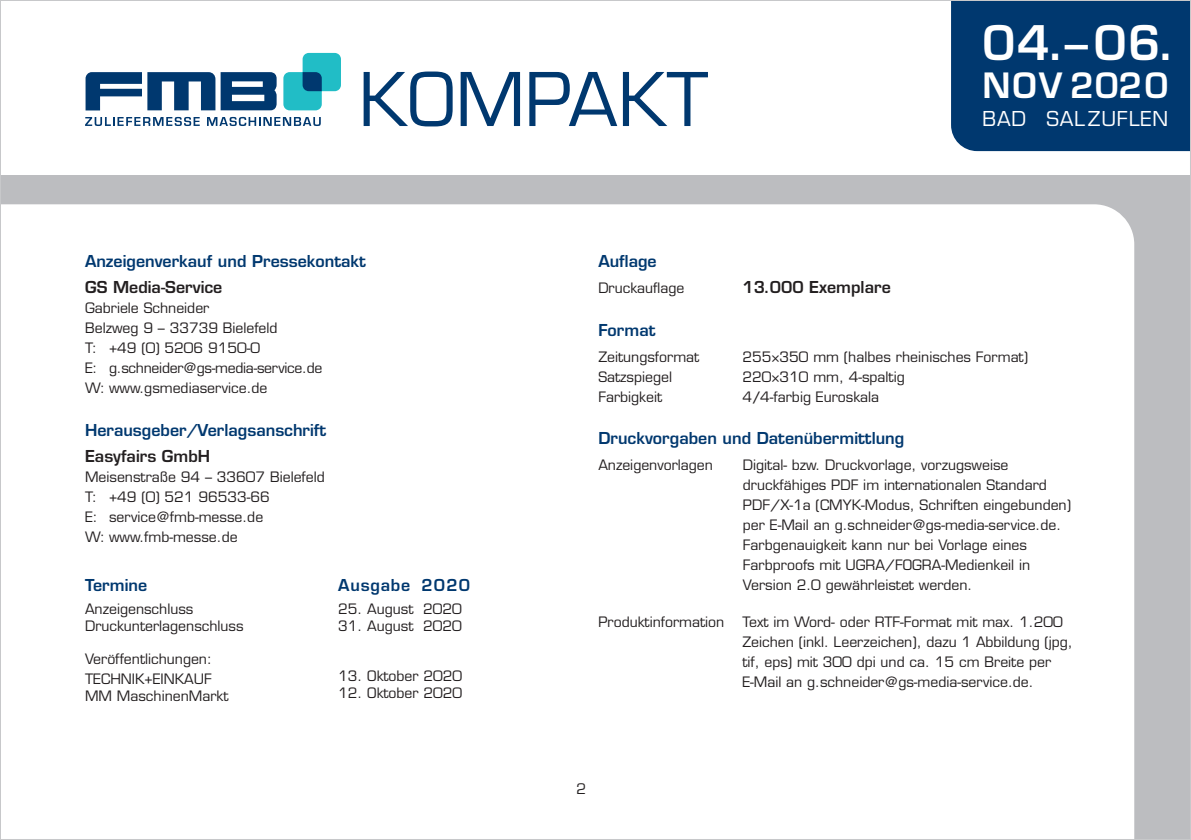
<style>
.page{position:relative;width:1191px;height:840px;background:#fff}
.page>*{position:absolute;margin:0;border:0;box-sizing:border-box;transform-origin:0 0}
.t1{font:72px "Eurostile LT Std";color:#00386f}
.t2{font:600 46.4px "Eurostile LT Std";color:#fff}
.t3{font:600 34px "Eurostile LT Std";letter-spacing:.05em;color:#fff}
.t4{font:20px "Eurostile LT Std";letter-spacing:.04em;color:#fff}
.t5{font:600 16px "Eurostile LT Std";color:#00386f}
.t6{font:600 16px "Eurostile LT Std";color:#231f20}
.t7{font:600 16px "Eurostile LT Std";letter-spacing:.05em;color:#00386f}
.t8{font:16px "Eurostile";color:#231f20}
.t9{font:14px/20px "Eurostile LT Std";color:#231f20}
.s1{font-style:italic}
</style>
<div class="page">
<div style="left:951px;top:2px;width:238px;height:149px;background:#00386f"></div>
<div style="left:0;top:176px;width:1191px;height:663px;background:#bcbdc0"></div>
<div style="left:2px;top:204px;width:1132px;height:633px;background:#fff"></div>
<svg style="left:283px;top:53px;width:58px;height:57px"></svg>
<svg style="left:86px;top:72px;width:129px;height:38px"></svg>
<svg style="left:221px;top:72px;width:56px;height:38px"></svg>
<svg style="left:85px;top:117px;width:115px;height:9px"></svg>
<svg style="left:207px;top:117px;width:114px;height:9px"></svg>
<h1 class="t1" style="left:358px;top:56px;width:351px">KOMPAKT</h1>
<h2 class="t2" style="left:982px;top:14px;width:194px">04.–06.</h2>
<h3 class="t3" style="left:982px;top:64px;width:187px">NOV 2020</h3>
<h3 class="t4" style="left:982px;top:107px;width:187px">BAD SALZUFLEN</h3>
<p class="t5" style="left:85px;top:251px;width:282px">Anzeigenverkauf und Pressekontakt</p>
<p class="t6" style="left:85px;top:277px;width:139px">GS Media-Service</p>
<p class="t9" style="left:85px;top:298px;width:239px">Gabriele Schneider<br>Belzweg 9 – 33739 Bielefeld<br>T: +49 (0) 5206 9150-0<br>E: g.schneider@gs-media-service.de<br>W: www.gsmediaservice.de</p>
<p class="t5" style="left:85px;top:420px;width:243px">Herausgeber/Verlagsanschrift</p>
<p class="t6" style="left:85px;top:445px;width:127px">Easyfairs GmbH</p>
<p class="t9" style="left:85px;top:466px;width:241px">Meisenstraße 94 – 33607 Bielefeld<br>T: +49 (0) 521 96533-66<br>E: service@fmb-messe.de<br>W: www.fmb-messe.de</p>
<p class="t7" style="left:338px;top:575px;width:133px">Ausgabe 2020</p>
<p class="t9" style="left:338px;top:598px;width:125px">25. August 2020</p>
<p class="t9" style="left:338px;top:615px;width:125px">31. August 2020</p>
<p class="t9" style="left:338px;top:665px;width:125px">13. Oktober 2020</p>
<p class="t9" style="left:338px;top:682px;width:125px">12. Oktober 2020</p>
<p class="t5" style="left:85px;top:575px;width:64px">Termine</p>
<p class="t9" style="left:85px;top:600px;width:160px;line-height:16.8px">Anzeigenschluss<br>Druckunterlagenschluss</p>
<p class="t9" style="left:85px;top:649px;width:128px">Veröffentlichungen:<br>TECHNIK+EINKAUF</p>
<p class="t9" style="left:85px;top:685px;width:145px">MM MaschinenMarkt</p>
<p class="t5" style="left:598px;top:251px;width:60px">Auflage</p>
<p class="t9" style="left:598px;top:278px;width:87px">Druckauflage</p>
<p class="t6" style="left:742px;top:277px;width:150px">13.000 Exemplare</p>
<p class="t5" style="left:598px;top:320px;width:59px">Format</p>
<p class="t9" style="left:598px;top:346px;width:102px">Zeitungsformat</p>
<p class="t9" style="left:742px;top:346px;width:287px">255×350 mm (halbes rheinisches Format)</p>
<p class="t9" style="left:598px;top:366px;width:75px">Satzspiegel</p>
<p class="t9" style="left:742px;top:366px;width:164px">220×310 mm, 4-spaltig</p>
<p class="t9" style="left:598px;top:386px;width:65px">Farbigkeit</p>
<p class="t9" style="left:742px;top:386px;width:138px">4<span class="s1">/</span>4-farbig Euroskala</p>
<p class="t5" style="left:598px;top:428px;width:307px">Druckvorgaben und Datenübermittlung</p>
<p class="t9" style="left:598px;top:454px;width:116px">Anzeigenvorlagen</p>
<p class="t9" style="left:743px;top:454px;width:330px">Digital- bzw. Druckvorlage, vorzugsweise druckfähiges PDF im internationalen Standard PDF/X-1a (CMYK-Modus, Schriften eingebunden) per E-Mail an g.schneider@gs-media-service.de.<br>Farbgenauigkeit kann nur bei Vorlage eines Farbproofs mit UGRA/FOGRA-Medienkeil in Version 2.0 gewährleistet werden.</p>
<p class="t9" style="left:598px;top:611px;width:127px">Produktinformation</p>
<p class="t9" style="left:742px;top:611px;width:332px">Text im Word- oder RTF-Format mit max. 1.200<br>Zeichen (inkl. Leerzeichen), dazu 1 Abbildung (jpg, tif, eps) mit 300 dpi und ca. 15 cm Breite per E-Mail an g.schneider@gs-media-service.de.</p>
<p class="t8" style="left:576px;top:779px;width:11px">2</p>
</div>
